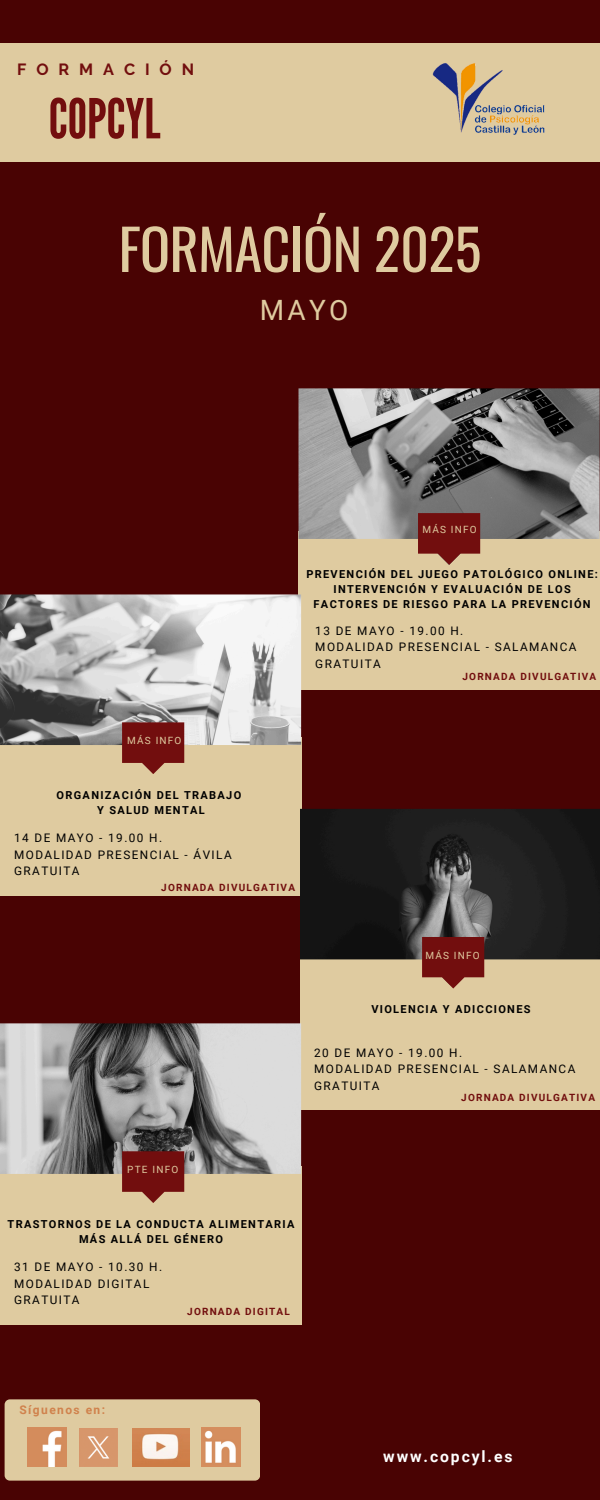
<style>
.page{position:relative;width:600px;height:1500px;background:#490303}
.page>*{position:absolute;margin:0;border:0;box-sizing:border-box;transform-origin:0 0}
.t1{font:56px "Oswald";letter-spacing:-.01em;color:#dfcba0}
.t2{font:55px "League Gothic";color:#720e0e}
.t3{font:28px "Roboto";color:#dfcba0}
.t4{font:700 16.2px "Raleway";letter-spacing:.61em;color:#720e0e}
.t5{font:700 15.7px "Roboto";letter-spacing:.12em;color:#fff}
.t6{font:700 12px "Roboto";letter-spacing:.12em;color:#d0824d}
.t7{font:11.8px/16.5px "Roboto";letter-spacing:.12em;color:#000}
.t8{font:700 11px/15px "Roboto";letter-spacing:.12em;color:#000;text-align:center}
.t9{font:700 10px "Roboto";letter-spacing:.12em;color:#720e0e}
.t10{font:10px "Roboto";letter-spacing:.12em;color:#dfcba0}
</style>
<div class="page">
<div style="left:0;top:43px;width:600px;height:118px;background:#dfcba0"></div>
<img style="left:432px;top:63px;width:113px;height:72px">
<div style="left:5px;top:1399px;width:255px;height:82px;background:#dfcba0;border-radius:5px"></div>
<img style="left:27px;top:1428px;width:39px;height:38px">
<img style="left:202px;top:1428px;width:39px;height:38px">
<img style="left:133px;top:1428px;width:57px;height:39px">
<img style="left:80px;top:1428px;width:38px;height:39px">
<div style="left:298px;top:532px;width:302px;height:158px;background:#dfcba0"></div>
<img style="left:298px;top:388px;width:302px;height:166px">
<svg style="left:418px;top:513px;width:62px;height:52px"></svg>
<div style="left:0;top:738px;width:301px;height:158px;background:#dfcba0"></div>
<img style="left:0;top:594px;width:301px;height:169px">
<svg style="left:122px;top:722px;width:62px;height:52px"></svg>
<div style="left:300px;top:952px;width:300px;height:158px;background:#dfcba0"></div>
<img style="left:300px;top:809px;width:300px;height:169px">
<svg style="left:422px;top:937px;width:62px;height:52px"></svg>
<div style="left:0;top:1167px;width:301px;height:158px;background:#dfcba0"></div>
<img style="left:0;top:1023px;width:301px;height:169px">
<svg style="left:122px;top:1151px;width:62px;height:52px"></svg>
<p class="t4" style="left:17px;top:59px;width:178px">FORMACIÓN</p>
<h3 class="t2" style="left:49px;top:87px;width:113px">COPCYL</h3>
<h1 class="t1" style="left:119px;top:205px;width:364px">FORMACIÓN 2025</h1>
<h1 class="t3" style="left:260px;top:294px;width:90px">MAYO</h1>
<h5 class="t10" style="left:422px;top:523px;width:56px">MÁS INFO</h5>
<p class="t8" style="left:306px;top:567px;width:293px">PREVENCIÓN DEL JUEGO PATOLÓGICO ONLINE:<br>INTERVENCIÓN Y EVALUACIÓN DE LOS<br>FACTORES DE RIESGO PARA LA PREVENCIÓN</p>
<h5 class="t7" style="left:315px;top:623px;width:263px">13 DE MAYO - 19.00 H.<br>MODALIDAD PRESENCIAL - SALAMANCA<br>GRATUITA</h5>
<h6 class="t10" style="left:127px;top:735px;width:56px">MÁS INFO</h6>
<p class="t8" style="left:57px;top:787px;width:186px">ORGANIZACIÓN DEL TRABAJO<br>Y SALUD MENTAL</p>
<h6 class="t7" style="left:14px;top:830px;width:219px">14 DE MAYO - 19.00 H.<br>MODALIDAD PRESENCIAL - ÁVILA<br>GRATUITA</h6>
<p class="t9" style="left:161px;top:882px;width:135px">JORNADA DIVULGATIVA</p>
<p class="t9" style="left:462px;top:671px;width:135px">JORNADA DIVULGATIVA</p>
<p class="t10" style="left:425px;top:949px;width:56px">MÁS INFO</p>
<h6 class="t8" style="left:371px;top:1002px;width:161px">VIOLENCIA Y ADICCIONES</h6>
<h5 class="t7" style="left:314px;top:1045px;width:263px">20 DE MAYO - 19.00 H.<br>MODALIDAD PRESENCIAL - SALAMANCA<br>GRATUITA</h5>
<p class="t9" style="left:461px;top:1091px;width:135px">JORNADA DIVULGATIVA</p>
<p class="t10" style="left:127px;top:1164px;width:53px">PTE INFO</p>
<p class="t8" style="left:8px;top:1216px;width:288px">TRASTORNOS DE LA CONDUCTA ALIMENTARIA<br>MÁS ALLÁ DEL GÉNERO</p>
<p class="t7" style="left:14px;top:1259px;width:150px">31 DE MAYO - 10.30 H.<br>MODALIDAD DIGITAL<br>GRATUITA</p>
<p class="t9" style="left:187px;top:1306px;width:104px">JORNADA DIGITAL</p>
<h6 class="t6" style="left:19px;top:1403px;width:87px">Síguenos en:</h6>
<p class="t5" style="left:383px;top:1448px;width:131px">www.copcyl.es</p>
</div>
